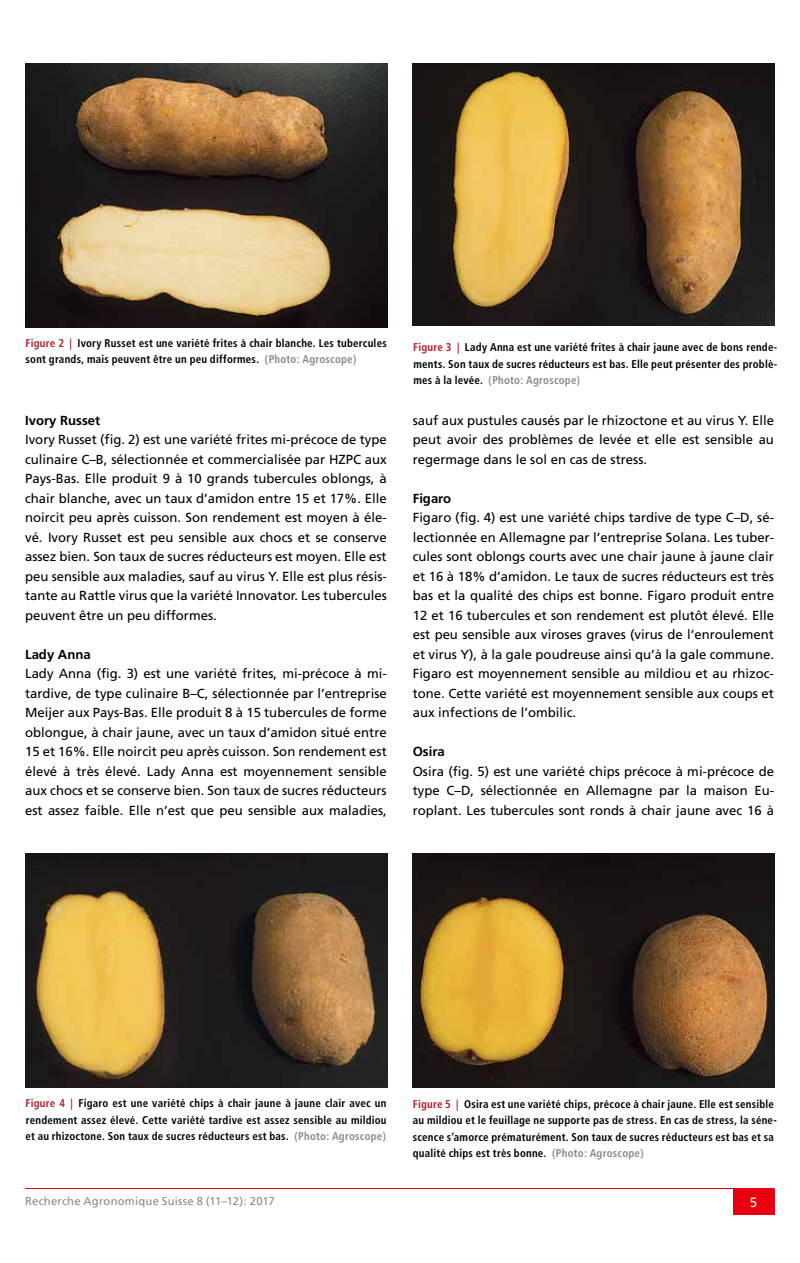
<style>
.page{position:relative;width:800px;height:1263px;background:#fff}
.page>*{position:absolute;margin:0;border:0;box-sizing:border-box;transform-origin:0 0}
.t1{font:13.5px "Frutiger";color:#fff}
.t2{font:13.2px/19.5px "Frutiger";color:#000;text-align:justify}
.t3{font:700 13.2px "Frutiger";color:#000}
.t4{font:700 condensed 11.25px/16.5px "Frutiger";letter-spacing:.02em;color:#000}
.t5{font:11.25px "Frutiger";letter-spacing:.02em;color:#878988}
.s1{color:#b21c27}
.s2{color:#878988}
</style>
<div class="page">
<hr style="left:25px;top:1188px;width:749px;height:1px;background:#e7000e">
<div style="left:732px;top:1189px;width:42px;height:25px;background:#e7000e"></div>
<img style="left:25px;top:64px;width:362px;height:263px">
<img style="left:25px;top:854px;width:362px;height:234px">
<img style="left:412px;top:64px;width:362px;height:262px">
<img style="left:412px;top:854px;width:362px;height:234px">
<p class="t4" style="left:26px;top:334px;width:362px"><span class="s1">Figure 2 |</span> Ivory Russet est une variété frites à chair blanche. Les tubercules sont grands, mais peuvent être un peu difformes. <span class="s2">(Photo: Agroscope)</span></p>
<p class="t3" style="left:25px;top:412px;width:77px">Ivory Russet</p>
<p class="t2" style="left:25px;top:430px;width:363px">Ivory Russet (fig. 2) est une variété frites mi-précoce de type culinaire C–B, sélectionnée et commercialisée par HZPC aux Pays-Bas. Elle produit 9 à 10 grands tubercules oblongs, à chair blanche, avec un taux d’amidon entre 15 et 17%. Elle noircit peu après cuisson. Son rendement est moyen à éle&shy;vé. Ivory Russet est peu sensible aux chocs et se conserve assez bien. Son taux de sucres réducteurs est moyen. Elle est peu sensible aux maladies, sauf au virus Y. Elle est plus résis&shy;tante au Rattle virus que la variété Innovator. Les tubercules peuvent être un peu difformes.</p>
<p class="t3" style="left:25px;top:646px;width:67px">Lady Anna</p>
<p class="t2" style="left:25px;top:664px;width:363px">Lady Anna (fig. 3) est une variété frites, mi-précoce à mi&shy;tardive, de type culinaire B–C, sélectionnée par l’entreprise Meijer aux Pays-Bas. Elle produit 8 à 15 tubercules de forme oblongue, à chair jaune, avec un taux d’amidon situé entre 15 et 16%. Elle noircit peu après cuisson. Son rendement est élevé à très élevé. Lady Anna est moyennement sensible aux chocs et se conserve bien. Son taux de sucres réducteurs est assez faible. Elle n’est que peu sensible aux maladies,</p>
<p class="t4" style="left:413px;top:339px;width:365px;text-align:justify"><span class="s1">Figure 3 |</span> Lady Anna est une variété frites à chair jaune avec de bons rende&shy;ments. Son taux de sucres réducteurs est bas. Elle peut présenter des problè&shy;mes à la levée. <span class="s2">(Photo: Agroscope)</span></p>
<p class="t2" style="left:412px;top:410px;width:362px">sauf aux pustules causés par le rhizoctone et au virus Y. Elle peut avoir des problèmes de levée et elle est sensible au regermage dans le sol en cas de stress.</p>
<p class="t3" style="left:412px;top:490px;width:40px">Figaro</p>
<p class="t2" style="left:412px;top:508px;width:363px">Figaro (fig. 4) est une variété chips tardive de type C–D, sé&shy;lectionnée en Allemagne par l’entreprise Solana. Les tuber&shy;cules sont oblongs courts avec une chair jaune à jaune clair et 16 à 18% d’amidon. Le taux de sucres réducteurs est très bas et la qualité des chips est bonne. Figaro produit entre 12 et 16 tubercules et son rendement est plutôt élevé. Elle est peu sensible aux viroses graves (virus de l’enroulement et virus Y), à la gale poudreuse ainsi qu’à la gale commune.<br>Figaro est moyennement sensible au mildiou et au rhizoc&shy;tone. Cette variété est moyennement sensible aux coups et aux infections de l’ombilic.</p>
<p class="t3" style="left:412px;top:744px;width:34px">Osira</p>
<p class="t2" style="left:412px;top:761px;width:363px">Osira (fig. 5) est une variété chips précoce à mi-précoce de type C–D, sélectionnée en Allemagne par la maison Eu&shy;roplant. Les tubercules sont ronds à chair jaune avec 16 à</p>
<p class="t4" style="left:25px;top:1095px;width:362px;text-align:justify"><span class="s1">Figure 4 |</span> Figaro est une variété chips à chair jaune à jaune clair avec un rendement assez élevé. Cette variété tardive est assez sensible au mildiou et au rhizoctone. Son taux de sucres réducteurs est bas. <span class="s2">(Photo: Agroscope)</span></p>
<p class="t4" style="left:412px;top:1095px;width:365px"><span class="s1">Figure 5 |</span> Osira est une variété chips, précoce à chair jaune. Elle est sensible au mildiou et le feuillage ne supporte pas de stress. En cas de stress, la séne&shy;scence s’amorce prématurément. Son taux de sucres réducteurs est bas et sa qualité chips est très bonne. <span class="s2">(Photo: Agroscope)</span></p>
<p class="t5" style="left:25px;top:1194px;width:251px">Recherche Agronomique Suisse 8 (11–12): 2017</p>
<p class="t1" style="left:749px;top:1194px;width:9px">5</p>
</div>
